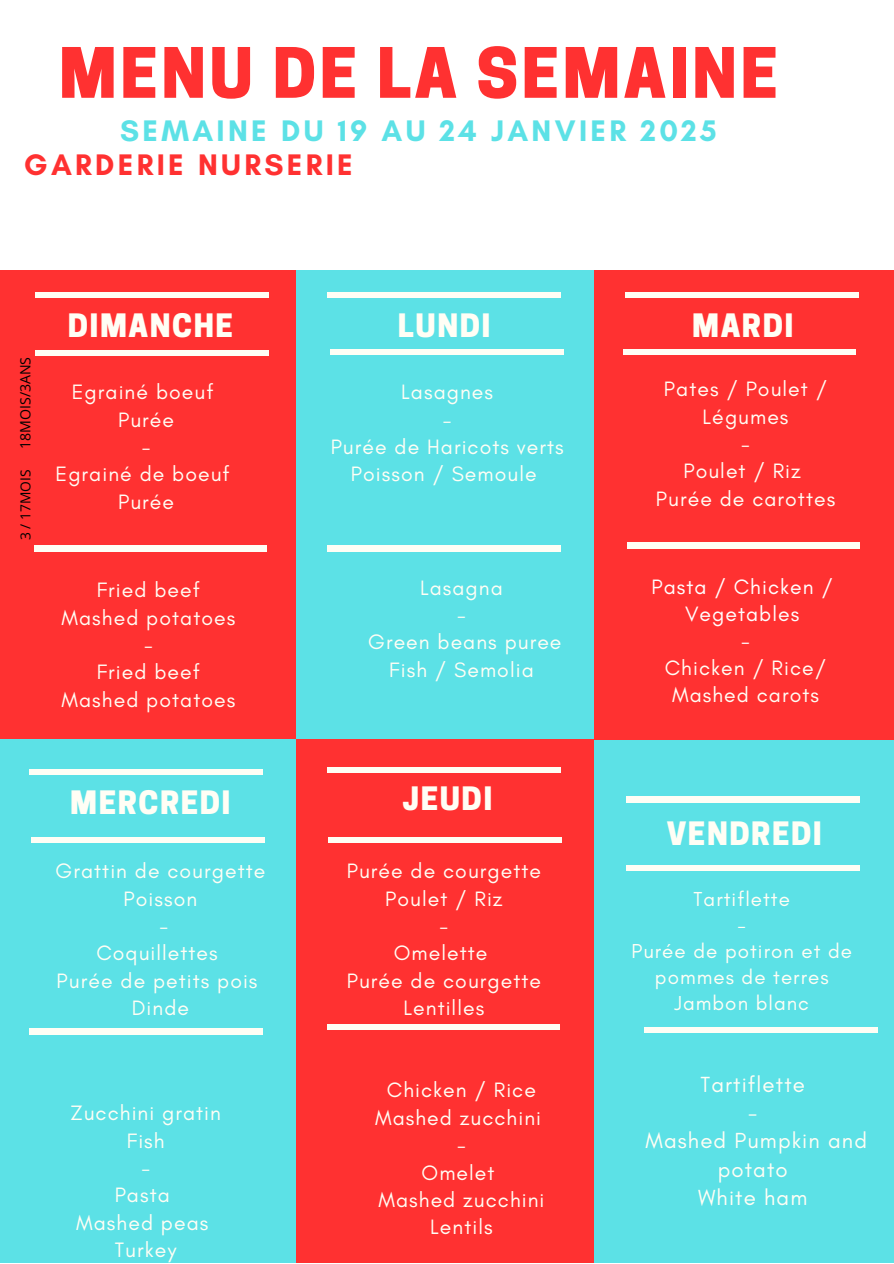
<style>
.page{position:relative;width:894px;height:1264px;background:#fff}
.page>*{position:absolute;margin:0;border:0;box-sizing:border-box;transform-origin:0 0}
.t1{font:800 65.1px "Cooper Hewitt";letter-spacing:.05em;color:#ff3131}
.t2{font:800 30.3px "Cooper Hewitt";letter-spacing:.05em;color:#fffef5}
.t3{font:700 30.3px "Glacial Indifference";letter-spacing:.11em;color:#5ce1e6}
.t4{font:700 30.3px "Glacial Indifference";letter-spacing:.11em;color:#ff3131}
.t5{font:22.2px/28.2px "Glacial Indifference";letter-spacing:.05em;color:#fffef5;text-align:center}
.t6{font:21.15px/27.3px "Glacial Indifference";letter-spacing:.05em;color:#fffef5;text-align:center}
.t7{font:21.15px/27px "Glacial Indifference";letter-spacing:.05em;color:#fff;text-align:center}
.t8{font:20.55px/26px "Glacial Indifference";letter-spacing:.05em;color:#fffef5;text-align:center}
.t9{font:14.1px "Open Sans";color:#000}
.t10{font:13.8px "Open Sans";color:#000}
.s1{color:#fffef5}
</style>
<div class="page">
<div style="left:0;top:270px;width:297px;height:469px;background:#ff3131"></div>
<div style="left:35px;top:292px;width:233px;height:6px;background:#fffef5"></div>
<div style="left:35px;top:350px;width:233px;height:6px;background:#fffef5"></div>
<div style="left:297px;top:270px;width:298px;height:469px;background:#5ce1e6"></div>
<div style="left:594px;top:271px;width:299px;height:469px;background:#ff3131"></div>
<div style="left:327px;top:292px;width:233px;height:6px;background:#fffef5"></div>
<div style="left:330px;top:349px;width:233px;height:6px;background:#fffef5"></div>
<div style="left:624px;top:292px;width:233px;height:6px;background:#fffef5"></div>
<div style="left:622px;top:349px;width:233px;height:6px;background:#fffef5"></div>
<div style="left:0;top:739px;width:296px;height:523px;background:#5ce1e6"></div>
<div style="left:29px;top:769px;width:233px;height:5px;background:#fffef5"></div>
<div style="left:32px;top:837px;width:232px;height:5px;background:#fffef5"></div>
<div style="left:296px;top:739px;width:299px;height:523px;background:#ff3131"></div>
<div style="left:594px;top:740px;width:299px;height:522px;background:#5ce1e6"></div>
<div style="left:327px;top:767px;width:233px;height:5px;background:#fffef5"></div>
<div style="left:328px;top:837px;width:233px;height:5px;background:#fffef5"></div>
<div style="left:626px;top:796px;width:233px;height:6px;background:#fffef5"></div>
<div style="left:626px;top:865px;width:233px;height:5px;background:#fffef5"></div>
<div style="left:34px;top:546px;width:233px;height:5px;background:#fffef5"></div>
<div style="left:644px;top:1027px;width:233px;height:5px;background:#fffef5"></div>
<div style="left:327px;top:546px;width:233px;height:5px;background:#fffef5"></div>
<div style="left:626px;top:543px;width:233px;height:5px;background:#fffef5"></div>
<div style="left:29px;top:1028px;width:233px;height:6px;background:#fffef5"></div>
<div style="left:326px;top:1024px;width:233px;height:5px;background:#fffef5"></div>
<h2 class="t1" style="left:59px;top:49px;width:720px">MENU DE LA SEMAINE</h2>
<p class="t3" style="left:120px;top:112px;width:598px">SEMAINE DU 19 AU 24 JANVIER 2025</p>
<p class="t4" style="left:24px;top:147px;width:330px">GARDERIE NURSERIE</p>
<h1 class="t2" style="left:68px;top:314px;width:167px">DIMANCHE</h1>
<p class="t2" style="left:398px;top:314px;width:94px">LUNDI</p>
<p class="t9" style="left:15px;top:449px;width:94px;rotate:-90deg">18MOIS/3ANS</p>
<h3 class="t10" style="left:16px;top:540px;width:72px;rotate:-90deg">3 / 17MOIS</h3>
<h2 class="t6" style="left:56px;top:378px;width:176px">Egrainé boeuf<br>Purée<br>-<br>Egrainé de boeuf<br>Purée</h2>
<h2 class="t6" style="left:330px;top:378px;width:234px">Lasagnes<br>-<br>Purée de Haricots verts<br>Poisson / Semoule</h2>
<p class="t6" style="left:61px;top:576px;width:175px">Fried beef<br>Mashed potatoes -<br>Fried beef<br>Mashed potatoes</p>
<p class="t6" style="left:368px;top:573px;width:195px">Lasagna<br>-<br>Green beans puree<br>Fish / Semolia</p>
<p class="t2" style="left:70px;top:791px;width:162px">MERCREDI</p>
<h3 class="t2" style="left:402px;top:787px;width:91px">JEUDI</h3>
<h2 class="t6" style="left:56px;top:857px;width:211px">Grattin de courgette<br>Poisson<br>-<br>Coquillettes<br>Purée de petits pois<br>Dinde</h2>
<p class="t6" style="left:346px;top:857px;width:196px">Purée de courgette<br>Poulet / Riz<br>-<br>Omelette<br>Purée de courgette<br>Lentilles</p>
<p class="t2" style="left:692px;top:314px;width:103px">MARDI</p>
<h2 class="t6" style="left:655px;top:375px;width:181px">Pates / Poulet /<br>Légumes<br>-<br>Poulet / Riz<br>Purée de carottes</h2>
<p class="t7" style="left:651px;top:573px;width:183px">Pasta / Chicken /<br>Vegetables<br>-<br><span class="s1">Chicken / Rice/<br>Mashed carots</span></p>
<p class="t2" style="left:666px;top:821px;width:157px">VENDREDI</p>
<h3 class="t8" style="left:631px;top:885px;width:222px">Tartiflette<br>-<br>Purée de potiron et de pommes de terres<br>Jambon blanc</h3>
<h3 class="t6" style="left:70px;top:1099px;width:152px">Zucchini gratin<br>Fish<br>-<br>Pasta<br>Mashed peas<br>Turkey</h3>
<p class="t6" style="left:375px;top:1076px;width:171px">Chicken / Rice<br>Mashed zucchini -<br>Omelet<br>Mashed zucchini<br>Lentils</p>
<p class="t5" style="left:645px;top:1070px;width:223px">Tartiflette<br>-<br>Mashed Pumpkin and potato<br>White ham</p>
</div>
